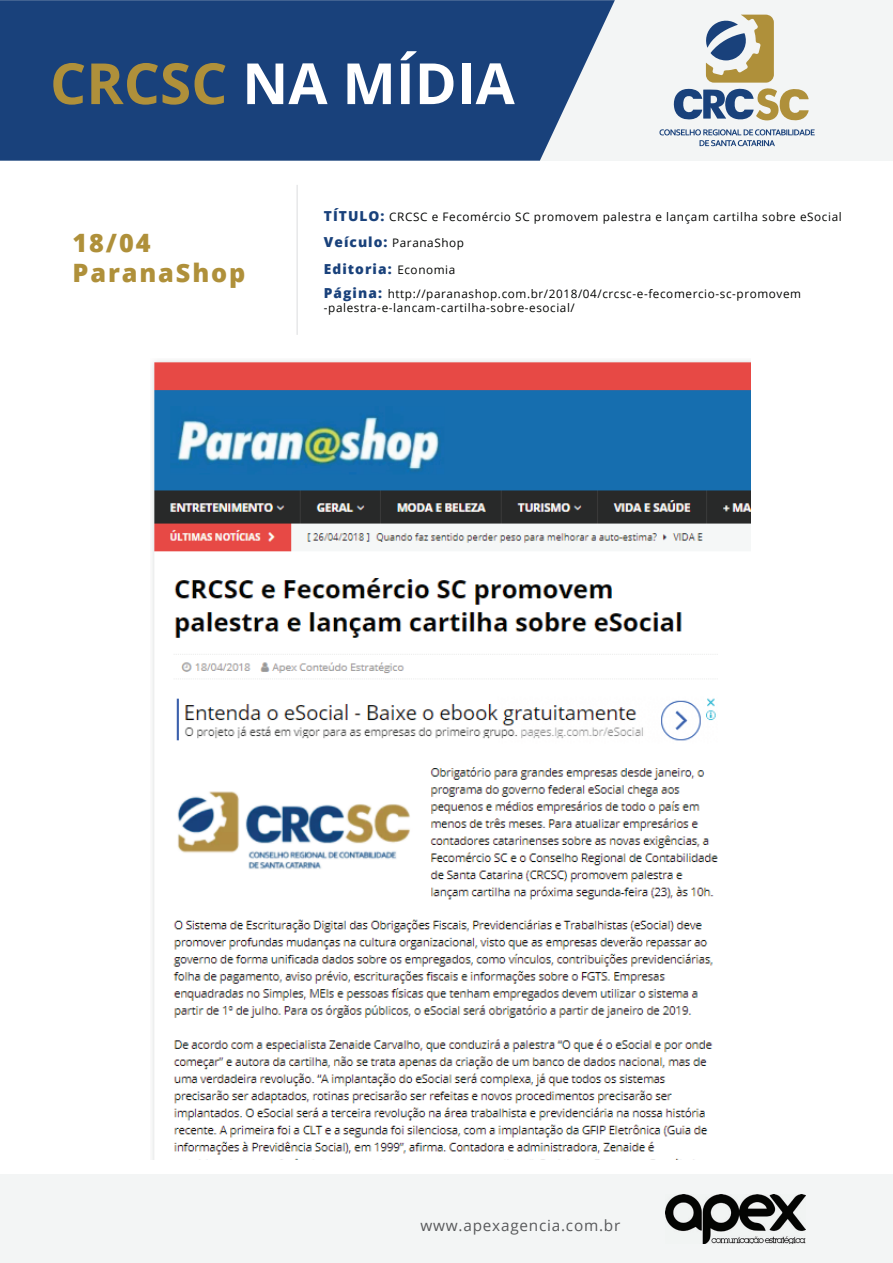
<style>
.page{position:relative;width:893px;height:1263px;background:#fff}
.page>*{position:absolute;margin:0;border:0;box-sizing:border-box;transform-origin:0 0}
.t1{font:700 56.85px "Open Sans";color:#fff}
.t2{font:800 25.35px/30.3px "Open Sans";letter-spacing:.075em;color:#af903a}
.t3{font:15.3px "Open Sans";letter-spacing:.05em;color:#58595b}
.t4{font:800 13.8px "Open Sans";letter-spacing:.075em;color:#19417b}
.t5{font:11.7px/14.1px "Open Sans";letter-spacing:.05em;color:#040503}
.s1{color:#af903a}
.s2{font-weight:800;font-size:13.8px;color:#19417b}
.s3{font-weight:400;font-size:11.7px;color:#040503}
</style>
<div class="page">
<hr style="left:296px;top:185px;width:2px;height:150px;background:#e7e8e9">
<div style="left:0;top:0;width:893px;height:161px;background:#f3f5f5"></div>
<svg style="left:0;top:0;width:615px;height:161px;background:#264c82"></svg>
<svg style="left:673px;top:15px;width:136px;height:106px"></svg>
<svg style="left:659px;top:129px;width:156px;height:17px"></svg>
<div style="left:0;top:1175px;width:893px;height:88px;background:#f3f5f5"></div>
<img style="left:665px;top:1194px;width:141px;height:50px">
<img style="left:152px;top:360px;width:598px;height:799px">
<h1 class="t1" style="left:50px;top:43px;width:466px"><span class="s1">CRCSC</span> NA MÍDIA</h1>
<h2 class="t2" style="left:73px;top:226px;width:174px">18/04<br>ParanaShop</h2>
<p class="t5" style="left:324px;top:209px;width:519px"><span class="s2">TÍTULO:</span> CRCSC e Fecomércio SC promovem palestra e lançam cartilha sobre eSocial</p>
<p class="t5" style="left:324px;top:235px;width:142px"><span class="s2">Veículo:</span> ParanaShop</p>
<p class="t4" style="left:324px;top:258px;width:133px">Editoria: <span class="s3">Economia</span></p>
<p class="t5" style="left:324px;top:286px;width:479px"><span class="s2">Página:</span> http://paranashop.com.br/2018/04/crcsc-e-fecomercio-sc-promovem -palestra-e-lancam-cartilha-sobre-esocial/</p>
<h3 class="t3" style="left:420px;top:1215px;width:201px">www.apexagencia.com.br</h3>
</div>
